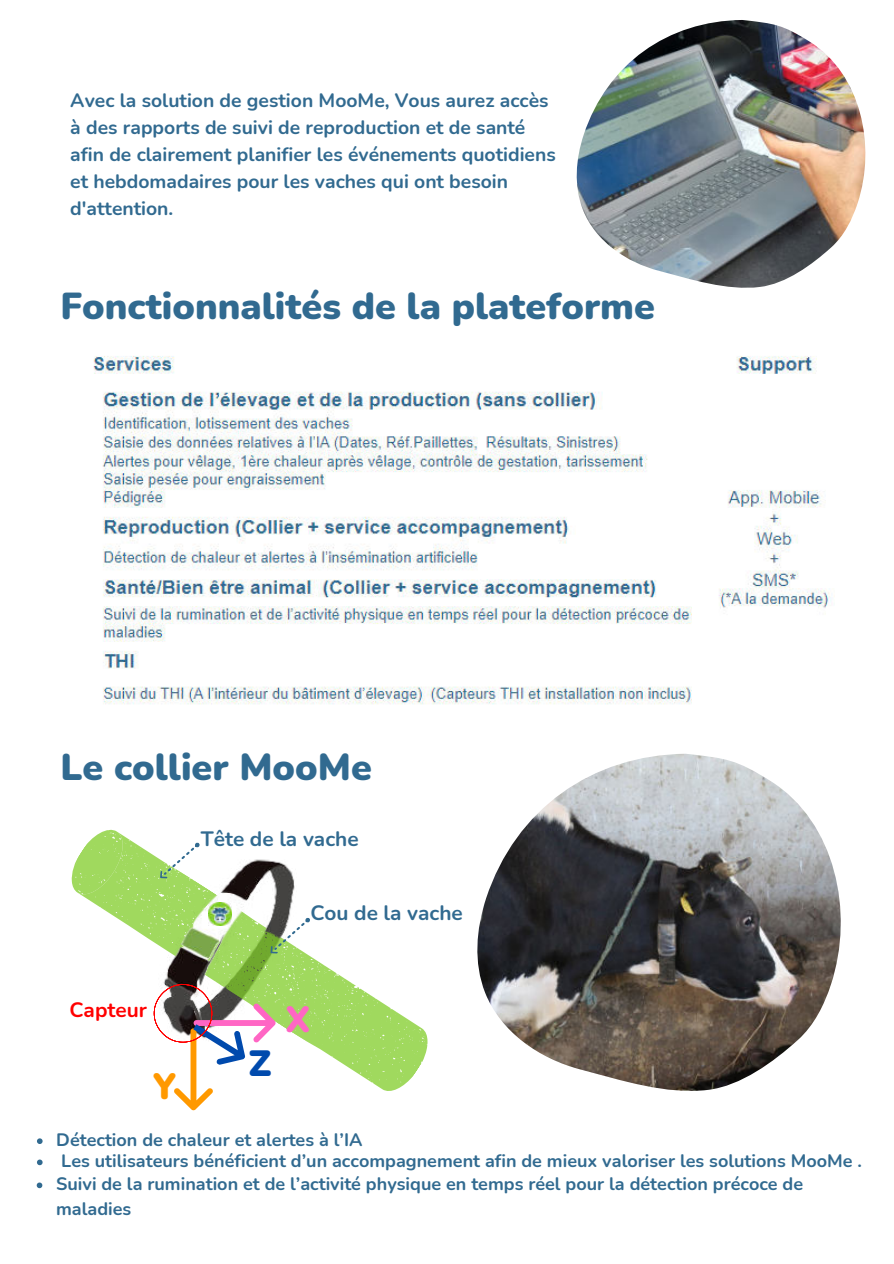
<style>
.page{position:relative;width:894px;height:1264px;background:#fff}
.page>*{position:absolute;margin:0;border:0;box-sizing:border-box;transform-origin:0 0}
.t1{font:900 37.5px "Nunito";color:#316a90}
.t2{font:900 36.45px "Nunito";color:#ff66c4}
.t3{font:900 36.45px "Nunito";color:#f90}
.t4{font:900 36.45px "Nunito";color:#004aad}
.t5{font:700 20.85px "Nunito";color:#316a90}
.t6{font:700 20.85px "Nunito";color:#f00}
.t7{font:700 19.35px/27px "Nunito";color:#316a90}
.t8{font:700 18px/24.8px "Nunito";color:#316a90}
</style>
<div class="page">
<svg style="left:71px;top:829px;width:45px;height:63px"></svg>
<svg style="left:77px;top:831px;width:351px;height:260px"></svg>
<img style="left:157px;top:854px;width:156px;height:188px">
<svg style="left:154px;top:984px;width:122px;height:126px"></svg>
<svg style="left:160px;top:842px;width:40px;height:36px"></svg>
<svg style="left:270px;top:917px;width:40px;height:36px"></svg>
<img style="left:209px;top:902px;width:22px;height:23px">
<img style="left:576px;top:20px;width:289px;height:268px">
<img style="left:93px;top:356px;width:742px;height:349px">
<img style="left:477px;top:753px;width:364px;height:337px">
<svg style="left:37px;top:1138px;width:6px;height:5px"></svg>
<svg style="left:37px;top:1182px;width:5px;height:6px"></svg>
<svg style="left:37px;top:1159px;width:6px;height:6px"></svg>
<p class="t7" style="left:70px;top:86px;width:487px">Avec la solution de gestion MooMe, Vous aurez accès à des rapports de suivi de reproduction et de santé afin de clairement planifier les événements quotidiens et hebdomadaires pour les vaches qui ont besoin d'attention.</p>
<h1 class="t1" style="left:60px;top:279px;width:596px">Fonctionnalités de la plateforme</h1>
<h1 class="t1" style="left:60px;top:740px;width:313px">Le collier MooMe</h1>
<p class="t5" style="left:201px;top:823px;width:159px">Tête de la vache</p>
<p class="t6" style="left:69px;top:994px;width:79px">Capteur</p>
<h2 class="t3" style="left:153px;top:1059px;width:25px">Y</h2>
<p class="t5" style="left:310px;top:897px;width:154px">Cou de la vache</p>
<h2 class="t4" style="left:248px;top:1037px;width:24px">Z</h2>
<h2 class="t2" style="left:285px;top:993px;width:27px">X</h2>
<p class="t8" style="left:56px;top:1126px;width:308px">Détection de chaleur et alertes à l’IA</p>
<p class="t8" style="left:56px;top:1170px;width:748px">Suivi de la rumination et de l’activité physique en temps réel pour la détection précoce de maladies</p>
<p class="t8" style="left:61px;top:1148px;width:802px">Les utilisateurs bénéficient d’un accompagnement afin de mieux valoriser les solutions MooMe .</p>
</div>
